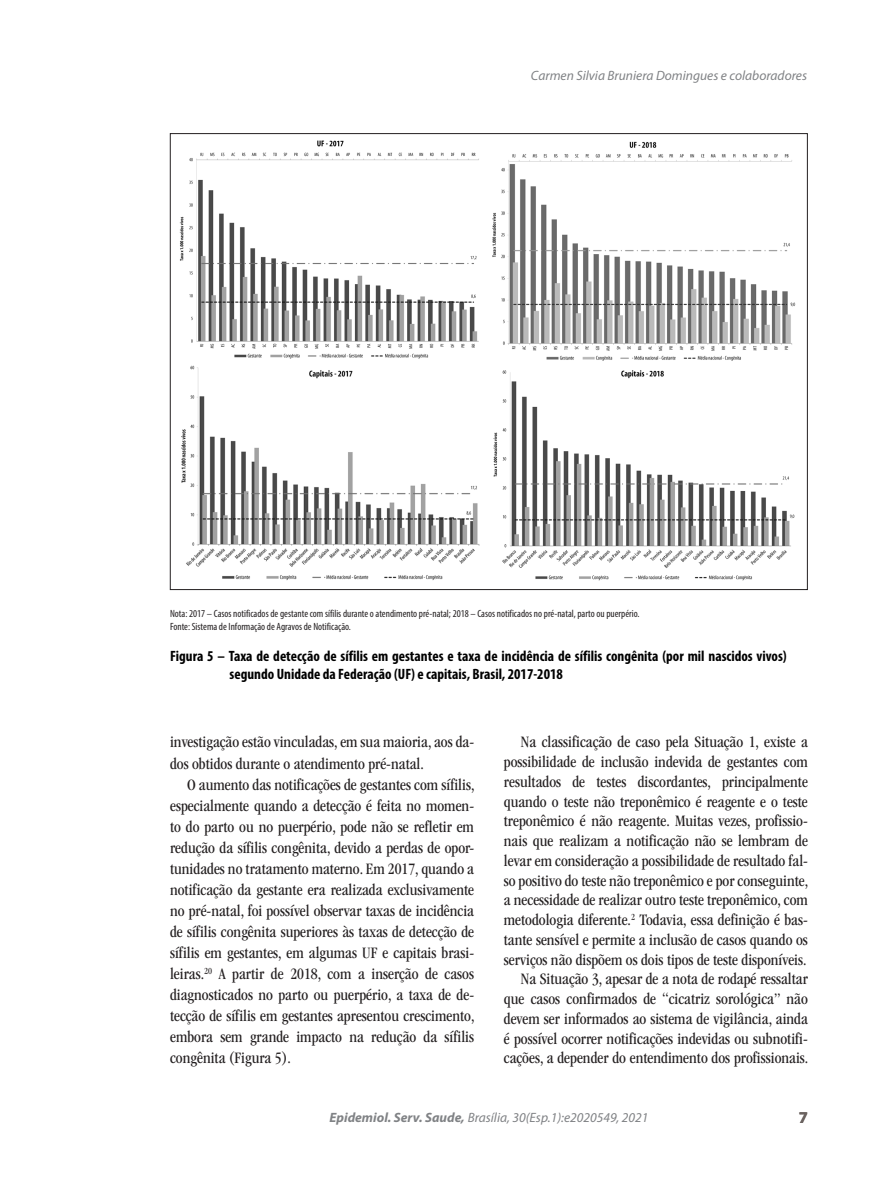
<style>
.page{position:relative;width:893px;height:1191px;background:#fff}
.page>*{position:absolute;margin:0;border:0;box-sizing:border-box;transform-origin:0 0}
.texto_nor{font:condensed 16.5px/19.8px "ITC Garamond Std";color:#231f20;text-align:justify}
.t1{font:700 16.5px "Myriad Pro";color:#6b6360}
.titulo_tab_fig{font:700 condensed 15px/18px "Myriad Pro";color:#000}
.t2{font:italic 13.5px "Myriad Pro";color:#808285}
.legenda_esq{font:condensed 10.5px "Myriad Pro";color:#231f20}
.s1{font-weight:700}
</style>
<div class="page">
<img style="left:179px;top:140px;width:617px;height:441px">
<p class="t2" style="left:531px;top:67px;width:278px">Carmen Silvia Bruniera Domingues e colaboradores</p>
<p class="legenda_esq" style="left:170px;top:607px;width:471px">Nota: 2017 – Casos notificados de gestante com sífilis durante o atendimento pré-natal; 2018 – Casos notificados no pré-natal, parto ou puerpério.</p>
<p class="legenda_esq" style="left:170px;top:620px;width:182px">Fonte: Sistema de Informação de Agravos de Notificação.</p>
<p class="titulo_tab_fig" style="left:230px;top:647px;width:559px;text-indent:-60px">Figura 5 – Taxa de detecção de sífilis em gestantes e taxa de incidência de sífilis congênita (por mil nascidos vivos) segundo Unidade da Federação (UF) e capitais, Brasil, 2017-2018</p>
<p class="texto_nor" style="left:170px;top:732px;width:306px;line-height:21px">investigação estão vinculadas, em sua maioria, aos da&shy;dos obtidos durante o atendimento pré-natal.</p>
<p class="texto_nor" style="left:170px;top:774px;width:306px;line-height:21px;text-indent:17px">O aumento das notificações de gestantes com sífilis, especialmente quando a detecção é feita no momen&shy;to do parto ou no puerpério, pode não se refletir em redução da sífilis congênita, devido a perdas de opor&shy;tunidades no tratamento materno. Em 2017, quando a notificação da gestante era realizada exclusivamente no pré-natal, foi possível observar taxas de incidência de sífilis congênita superiores às taxas de detecção de sífilis em gestantes, em algumas UF e capitais brasi&shy;leiras.<sup>20</sup> A partir de 2018, com a inserção de casos diagnosticados no parto ou puerpério, a taxa de de&shy;tecção de sífilis em gestantes apresentou crescimento, embora sem grande impacto na redução da sífilis congênita (Figura 5).</p>
<p class="texto_nor" style="left:504px;top:732px;width:306px;text-indent:17px">Na classificação de caso pela Situação 1, existe a possibilidade de inclusão indevida de gestantes com resultados de testes discordantes, principalmente quando o teste não treponêmico é reagente e o teste treponêmico é não reagente. Muitas vezes, profissio&shy;nais que realizam a notificação não se lembram de levar em consideração a possibilidade de resultado fal&shy;so positivo do teste não treponêmico e por conseguinte, a necessidade de realizar outro teste treponêmico, com metodologia diferente.<sup>2</sup> Todavia, essa definição é bas&shy;tante sensível e permite a inclusão de casos quando os serviços não dispõem os dois tipos de teste disponíveis.</p>
<p class="texto_nor" style="left:504px;top:969px;width:306px;text-indent:17px">Na Situação 3, apesar de a nota de rodapé ressaltar que casos confirmados de “cicatriz sorológica” não devem ser informados ao sistema de vigilância, ainda é possível ocorrer notificações indevidas ou subnotifi&shy;cações, a depender do entendimento dos profissionais.</p>
<p class="t2" style="left:329px;top:1108px;width:320px"><span class="s1">Epidemiol. Serv. Saude,</span> Brasília, 30(Esp.1):e2020549, 2021</p>
<p class="t1" style="left:799px;top:1106px;width:11px">7</p>
</div>
